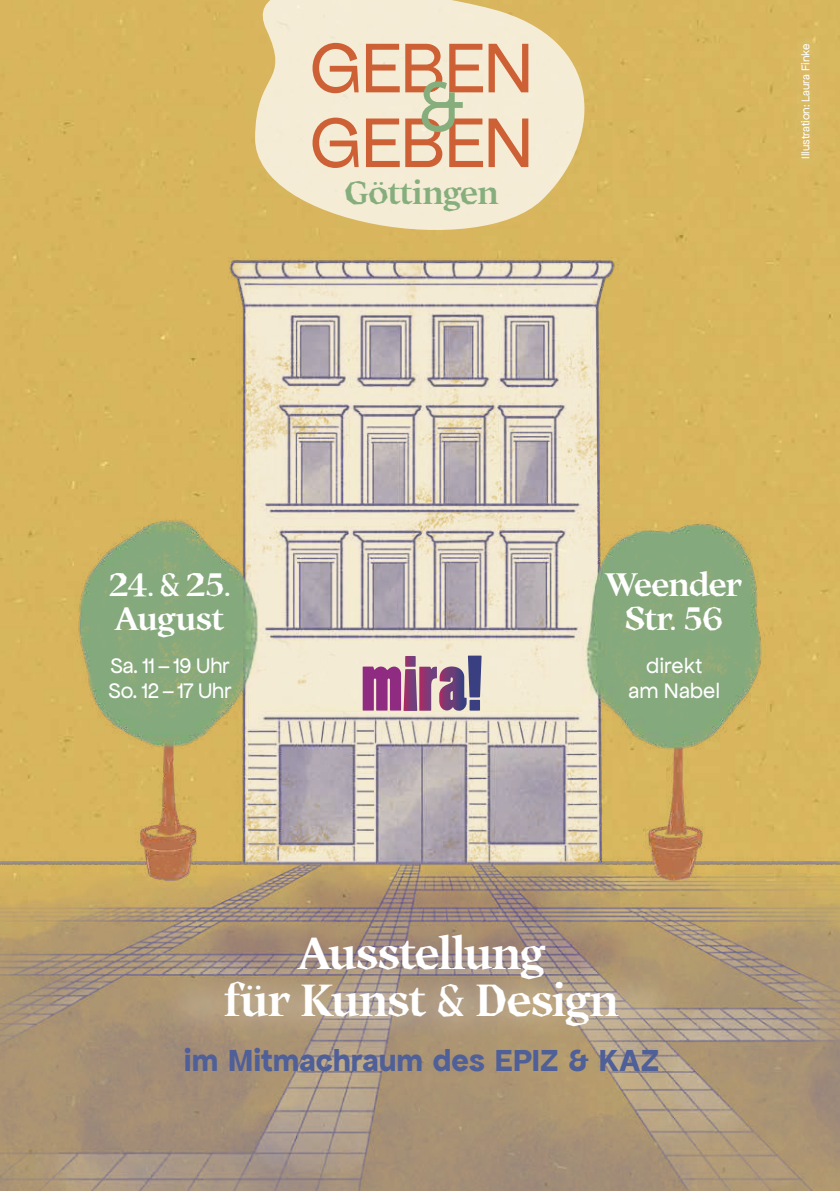
<style>
.page{position:relative;width:840px;height:1191px;background:#fff}
.page>*{position:absolute;margin:0;border:0;box-sizing:border-box;transform-origin:0 0}
.t1{font:74.6px/74.6px "Apfel Grotezk";letter-spacing:-.02em;color:#cd6034}
.t2{font:74.6px "Apfel Grotezk";color:#86ae7d}
.t3{font:700 44.8px/47.4px "Ortica";letter-spacing:-.03em;color:#fff;text-align:center}
.t4{font:700 32.4px/34.8px "Ortica";letter-spacing:-.02em;color:#fff}
.t5{font:700 32.4px "Apfel Grotezk";color:#4f5f98}
.t6{font:700 32.4px "Ortica";letter-spacing:-.015em;color:#86ae7d}
.t7{font:22.4px/24.8px "Apfel Grotezk";letter-spacing:-.01em;color:#fff}
.t8{font:12px "Apfel Grotezk";letter-spacing:-.005em;color:#fff}
</style>
<div class="page">
<img style="left:0;top:0;width:839px;height:1191px">
<svg style="left:362px;top:655px;width:119px;height:56px;background:#a3769a"></svg>
<svg style="left:208px;top:859px;width:426px;height:108px;background:#a68f77"></svg>
<div style="left:782px;top:26px;width:47px;height:151px;background:#d9b860"></div>
<svg style="left:242px;top:0;width:355px;height:243px;background:#eddeb6"></svg>
<svg style="left:159px;top:967px;width:523px;height:74px;background:#ae9a81"></svg>
<h1 class="t1" style="left:310px;top:32px;width:225px">GEBEN<br>GEBEN</h1>
<h1 class="t2" style="left:418px;top:67px;width:47px">&amp;</h1>
<h3 class="t6" style="left:344px;top:173px;width:156px">Göttingen</h3>
<p class="t8" style="left:798px;top:159px;width:116px;rotate:-90deg">Illustration: Laura Finke</p>
<h3 class="t4" style="left:109px;top:567px;width:123px">24. &amp; 25.<br>August</h3>
<p class="t7" style="left:108px;top:653px;width:125px">Sa. 11 – 19 Uhr<br>So. 12 – 17 Uhr</p>
<h3 class="t4" style="left:606px;top:567px;width:137px;text-align:center">Weender<br>Str. 56</h3>
<p class="t7" style="left:628px;top:653px;width:93px;text-align:center">direkt am Nabel</p>
<h2 class="t3" style="left:224px;top:929px;width:396px">Ausstellung<br>für Kunst &amp; Design</h2>
<h3 class="t5" style="left:184px;top:1042px;width:476px">im Mitmachraum des EPIZ &amp; KAZ</h3>
</div>
